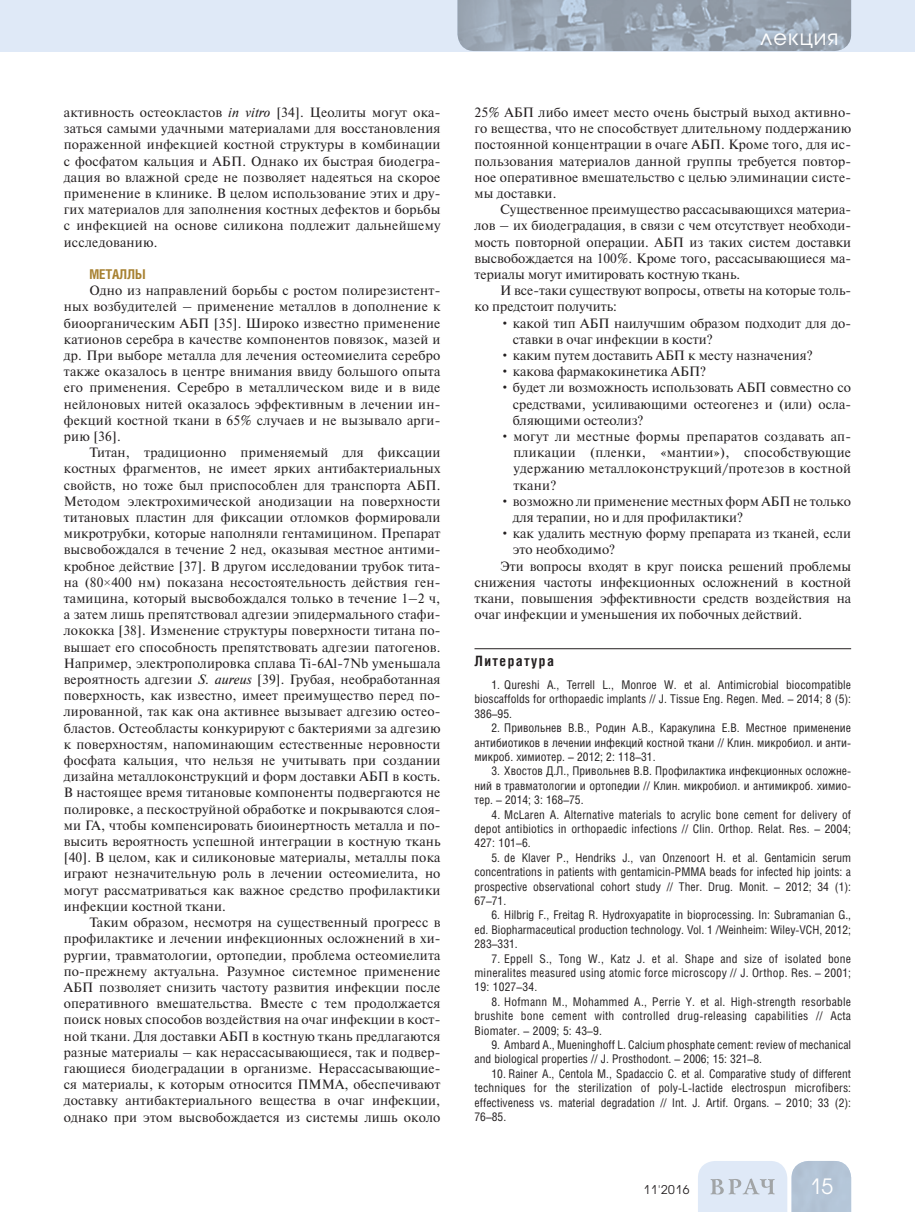
<style>
.page{position:relative;width:915px;height:1212px;background:#fff}
.page>*{position:absolute;margin:0;border:0;box-sizing:border-box;transform-origin:0 0}
.t1{font:21px "Avant Garde Gothic C";letter-spacing:.05em;color:#fff}
.t2{font:700 14.25px "Helios Cond";letter-spacing:.1em;color:#231f20}
.t3{font:13.5px/16.2px "Newton C";color:#231f20;text-align:justify}
.t4{font:700 13.5px "Helios Cond";color:#a78131}
.t5{font:12px/14.4px "Helios Cond";color:#231f20;text-align:justify}
.t6{font:12px "Avant Garde Gothic C";letter-spacing:.05em;color:#231f20}
.s1{font-style:italic}
.s2{font-family:"Times New Roman"}
</style>
<div class="page">
<div style="left:0;top:0;width:914px;height:51px;background:#dfe9f7"></div>
<img style="left:457px;top:0;width:393px;height:51px">
<svg style="left:698px;top:1161px;width:152px;height:51px;background:#cdd9e7"></svg>
<hr style="left:474px;top:648px;width:376px;height:1px;background:#231f20">
<p class="t3" style="left:64px;top:106px;width:378px">активность остеокластов <span class="s1">in vitro</span> [34]. Цеолиты могут ока&shy;заться самыми удачными материалами для восстановления пораженной инфекцией костной структуры в комбинации с фосфатом кальция и АБП. Однако их быстрая биодегра&shy;дация во влажной среде не позволяет надеяться на скорое применение в клинике. В целом использование этих и дру&shy;гих материалов для заполнения костных дефектов и борьбы с инфекцией на основе силикона подлежит дальнейшему исследованию.</p>
<p class="t4" style="left:89px;top:269px;width:58px">МЕТАЛЛЫ</p>
<p class="t3" style="left:64px;top:284px;width:378px;text-indent:26px">Одно из направлений борьбы с ростом полирезистент&shy;ных возбудителей – применение металлов в дополнение к биоорганическим АБП [35]. Широко известно применение катионов серебра в качестве компонентов повязок, мазей и др. При выборе металла для лечения остеомиелита серебро также оказалось в центре внимания ввиду большого опыта его применения. Серебро в металлическом виде и в виде нейлоновых нитей оказалось эффективным в лечении ин&shy;фекций костной ткани в 65% случаев и не вызывало арги&shy;рию [36].</p>
<p class="t3" style="left:64px;top:446px;width:378px;text-indent:26px">Титан, традиционно применяемый для фиксации костных фрагментов, не имеет ярких антибактериальных свойств, но тоже был приспособлен для транспорта АБП.<br>Методом электрохимической анодизации на поверхности титановых пластин для фиксации отломков формировали микротрубки, которые наполняли гентамицином. Препарат высвобождался в течение 2 нед, оказывая местное антими&shy;кробное действие [37]. В другом исследовании трубок тита&shy;на (80<span class="s2">×</span>400 нм) показана несостоятельность действия ген&shy;тамицина, который высвобождался только в течение 1–2 ч, а затем лишь препятствовал адгезии эпидермального стафи&shy;лококка [38]. Изменение структуры поверхности титана по&shy;вышает его способность препятствовать адгезии патогенов.<br>Например, электрополировка сплава Ti-6Al-7Nb уменьшала вероятность адгезии <span class="s1">S. aureus</span> [39]. Грубая, необработанная поверхность, как известно, имеет преимущество перед по&shy;лированной, так как она активнее вызывает адгезию остео&shy;бластов. Остеобласты конкурируют с бактериями за адгезию к поверхностям, напоминающим естественные неровности фосфата кальция, что нельзя не учитывать при создании дизайна металлоконструкций и форм доставки АБП в кость.<br>В настоящее время титановые компоненты подвергаются не полировке, а пескоструйной обработке и покрываются слоя&shy;ми ГА, чтобы компенсировать биоинертность металла и по&shy;высить вероятность успешной интеграции в костную ткань [40]. В целом, как и силиконовые материалы, металлы пока играют незначительную роль в лечении остеомиелита, но могут рассматриваться как важное средство профилактики инфекции костной ткани.</p>
<p class="t3" style="left:64px;top:916px;width:378px;text-indent:26px">Таким образом, несмотря на существенный прогресс в профилактике и лечении инфекционных осложнений в хи&shy;рургии, травматологии, ортопедии, проблема остеомиелита по-прежнему актуальна. Разумное системное применение АБП позволяет снизить частоту развития инфекции после оперативного вмешательства. Вместе с тем продолжается поиск новых способов воздействия на очаг инфекции в кост&shy;ной ткани. Для доставки АБП в костную ткань предлагаются разные материалы – как нерассасывающиеся, так и подвер&shy;гающиеся биодеградации в организме. Нерассасывающие&shy;ся материалы, к которым относится ПММА, обеспечивают доставку антибактериального вещества в очаг инфекции, однако при этом высвобождается из системы лишь около</p>
<h1 class="t1" style="left:760px;top:27px;width:79px">лекция</h1>
<p class="t3" style="left:474px;top:106px;width:378px">25% АБП либо имеет место очень быстрый выход активно&shy;го вещества, что не способствует длительному поддержанию постоянной концентрации в очаге АБП. Кроме того, для ис&shy;пользования материалов данной группы требуется повтор&shy;ное оперативное вмешательство с целью элиминации систе&shy;мы доставки.</p>
<p class="t3" style="left:474px;top:203px;width:378px;text-indent:26px">Существенное преимущество рассасывающихся материа&shy;лов – их биодеградация, в связи с чем отсутствует необходи&shy;мость повторной операции. АБП из таких систем доставки высвобождается на 100%. Кроме того, рассасывающиеся ма&shy;териалы могут имитировать костную ткань.</p>
<p class="t3" style="left:474px;top:284px;width:378px;text-indent:26px">И все-таки существуют вопросы, ответы на которые толь&shy;ко предстоит получить:</p>
<p class="t3" style="left:512px;top:316px;width:340px;text-indent:-13px">• какой тип АБП наилучшим образом подходит для до&shy;ставки в очаг инфекции в кости?</p>
<p class="t3" style="left:500px;top:349px;width:314px">• каким путем доставить АБП к месту назначения?</p>
<p class="t3" style="left:500px;top:365px;width:207px">• какова фармакокинетика АБП?</p>
<p class="t3" style="left:512px;top:381px;width:340px;text-indent:-13px">• будет ли возможность использовать АБП совместно со средствами, усиливающими остеогенез и (или) осла&shy;бляющими остеолиз?</p>
<p class="t3" style="left:513px;top:430px;width:339px;text-indent:-13px">• могут ли местные формы препаратов создавать ап&shy;пликации (пленки, «мантии»), способствующие удержанию металлоконструкций/протезов в костной ткани?</p>
<p class="t3" style="left:512px;top:494px;width:340px;text-indent:-13px">• возможно ли применение местных форм АБП не только для терапии, но и для профилактики?</p>
<p class="t3" style="left:500px;top:527px;width:352px">• как удалить местную форму препарата из тканей, если</p>
<p class="t3" style="left:512px;top:543px;width:104px">это необходимо?</p>
<p class="t3" style="left:500px;top:559px;width:352px">Эти вопросы входят в круг поиска решений проблемы</p>
<p class="t3" style="left:474px;top:575px;width:378px">снижения частоты инфекционных осложнений в костной</p>
<p class="t3" style="left:474px;top:592px;width:378px">ткани, повышения эффективности средств воздействия на</p>
<p class="t3" style="left:474px;top:608px;width:329px">очаг инфекции и уменьшения их побочных действий.</p>
<p class="t2" style="left:474px;top:655px;width:81px">Литература</p>
<p class="t5" style="left:474px;top:679px;width:378px;text-indent:17px">1. Qureshi A., Terrell L., Monroe W. et al. Antimicrobial biocompatible bioscaffolds for orthopaedic implants // J. Tissue Eng. Regen. Med. – 2014; 8 (5):<br>386–95.</p>
<p class="t5" style="left:474px;top:722px;width:378px;text-indent:17px">2. Привольнев В.В., Родин А.В., Каракулина Е.В. Местное применение антибиотиков в лечении инфекций костной ткани // Клин. микробиол. и анти&shy;микроб. химиотер. – 2012; 2: 118–31.</p>
<p class="t5" style="left:474px;top:765px;width:378px;text-indent:17px">3. Хвостов Д.Л., Привольнев В.В. Профилактика инфекционных осложне&shy;ний в травматологии и ортопедии // Клин. микробиол. и антимикроб. химио&shy;тер. – 2014; 3: 168–75.</p>
<p class="t5" style="left:474px;top:808px;width:378px;text-indent:17px">4. McLaren A. Alternative materials to acrylic bone cement for delivery of depot antibiotics in orthopaedic infections // Clin. Orthop. Relat. Res. – 2004; 427: 101–6.</p>
<p class="t5" style="left:474px;top:852px;width:378px;text-indent:17px">5. de Klaver P., Hendriks J., van Onzenoort H. et al. Gentamicin serum concentrations in patients with gentamicin-PMMA beads for infected hip joints: a prospective observational cohort study // Ther. Drug. Monit. – 2012; 34 (1):<br>67–71.</p>
<p class="t5" style="left:474px;top:909px;width:378px;text-indent:17px">6. Hilbrig F., Freitag R. Hydroxyapatite in bioprocessing. In: Subramanian G., ed. Biopharmaceutical production technology. Vol. 1 /Weinheim: Wiley-VCH, 2012; 283–331.</p>
<p class="t5" style="left:474px;top:952px;width:378px;text-indent:17px">7. Eppell S., Tong W., Katz J. et al. Shape and size of isolated bone mineralites measured using atomic force microscopy // J. Orthop. Res. – 2001; 19: 1027–34.</p>
<p class="t5" style="left:474px;top:996px;width:378px;text-indent:17px">8. Hofmann M., Mohammed A., Perrie Y. et al. High-strength resorbable brushite bone cement with controlled drug-releasing capabilities // Acta Biomater. – 2009; 5: 43–9.</p>
<p class="t5" style="left:474px;top:1039px;width:378px;text-indent:17px">9. Ambard A., Mueninghoff L. Calcium phosphate cement: review of mechanical and biological properties // J. Prosthodont. – 2006; 15: 321–8.</p>
<p class="t5" style="left:474px;top:1068px;width:378px;text-indent:17px">10. Rainer A., Centola M., Spadaccio C. et al. Comparative study of different techniques for the sterilization of poly-L-lactide electrospun microfibers: effectiveness vs. material degradation // Int. J. Artif. Organs. – 2010; 33 (2):<br>76–85.</p>
<p class="t6" style="left:643px;top:1184px;width:47px">11'2016</p>
<h1 class="t1" style="left:809px;top:1177px;width:25px">15</h1>
</div>
